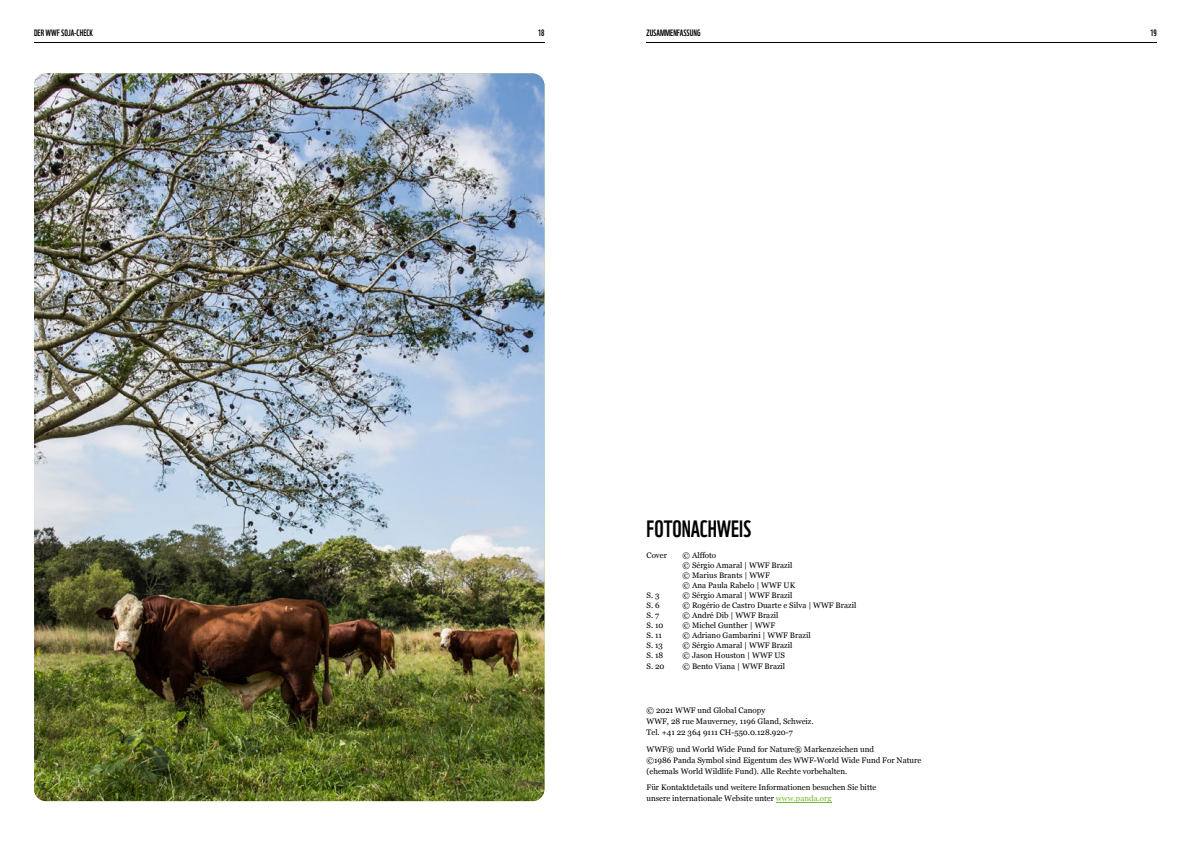
<style>
.page{position:relative;width:1191px;height:842px;background:#fff}
.page>*{position:absolute;margin:0;border:0;box-sizing:border-box;transform-origin:0 0}
.t1{font:23px "WWF";color:#000}
.t2{font:9px "WWF";color:#000}
.t3{font:8px/11px "Georgia";color:#000}
.s1{color:#7ab637}
</style>
<div class="page">
<img style="left:34px;top:73px;width:510px;height:728px">
<hr style="left:34px;top:42px;width:510px;height:1px;background:#000">
<hr style="left:646px;top:42px;width:511px;height:1px;background:#000">
<hr style="left:776px;top:802px;width:55px;height:1px;background:#7ab637">
<p class="t2" style="left:34px;top:26px;width:60px">DER WWF SOJA-CHECK</p>
<p class="t2" style="left:538px;top:26px;width:8px">18</p>
<p class="t2" style="left:646px;top:26px;width:55px">ZUSAMMENFASSUNG</p>
<p class="t2" style="left:1150px;top:26px;width:8px">19</p>
<h1 class="t1" style="left:646px;top:511px;width:106px">FOTONACHWEIS</h1>
<p class="t3" style="left:646px;top:550px;width:22px">Cover</p>
<p class="t3" style="left:682px;top:550px;width:114px;line-height:10px">© Alffoto<br>© Sérgio Amaral | WWF Brazil © Marius Brants | WWF<br>© Ana Paula Rabelo | WWF UK</p>
<p class="t3" style="left:646px;top:590px;width:14px">S. 3</p>
<p class="t3" style="left:682px;top:590px;width:111px">© Sérgio Amaral | WWF Brazil</p>
<p class="t3" style="left:646px;top:600px;width:15px">S. 6</p>
<p class="t3" style="left:682px;top:600px;width:175px">© Rogério de Castro Duarte e Silva | WWF Brazil</p>
<p class="t3" style="left:646px;top:610px;width:14px">S. 7</p>
<p class="t3" style="left:682px;top:610px;width:97px">© André Dib | WWF Brazil</p>
<p class="t3" style="left:646px;top:620px;width:18px">S. 10</p>
<p class="t3" style="left:682px;top:620px;width:94px">© Michel Gunther | WWF</p>
<p class="t3" style="left:646px;top:630px;width:17px">S. 11</p>
<p class="t3" style="left:682px;top:630px;width:130px">© Adriano Gambarini | WWF Brazil</p>
<p class="t3" style="left:646px;top:640px;width:18px">S. 13</p>
<p class="t3" style="left:682px;top:640px;width:111px">© Sérgio Amaral | WWF Brazil</p>
<p class="t3" style="left:646px;top:650px;width:18px">S. 18</p>
<p class="t3" style="left:682px;top:650px;width:104px">© Jason Houston | WWF US</p>
<p class="t3" style="left:646px;top:661px;width:19px">S. 20</p>
<p class="t3" style="left:682px;top:661px;width:104px">© Bento Viana | WWF Brazil</p>
<p class="t3" style="left:646px;top:705px;width:169px">© 2021 WWF und Global Canopy<br>WWF, 28 rue Mauverney, 1196 Gland, Schweiz.<br>Tel. +41 22 364 9111 CH-550.0.128.920-7</p>
<p class="t3" style="left:646px;top:743px;width:276px">WWF® und World Wide Fund for Nature® Markenzeichen und<br>©1986 Panda Symbol sind Eigentum des WWF-World Wide Fund For Nature (ehemals World Wildlife Fund). Alle Rechte vorbehalten.</p>
<p class="t3" style="left:646px;top:781px;width:231px">Für Kontaktdetails und weitere Informationen besuchen Sie bitte unsere internationale Website unter <span class="s1">www.panda.org</span></p>
</div>
